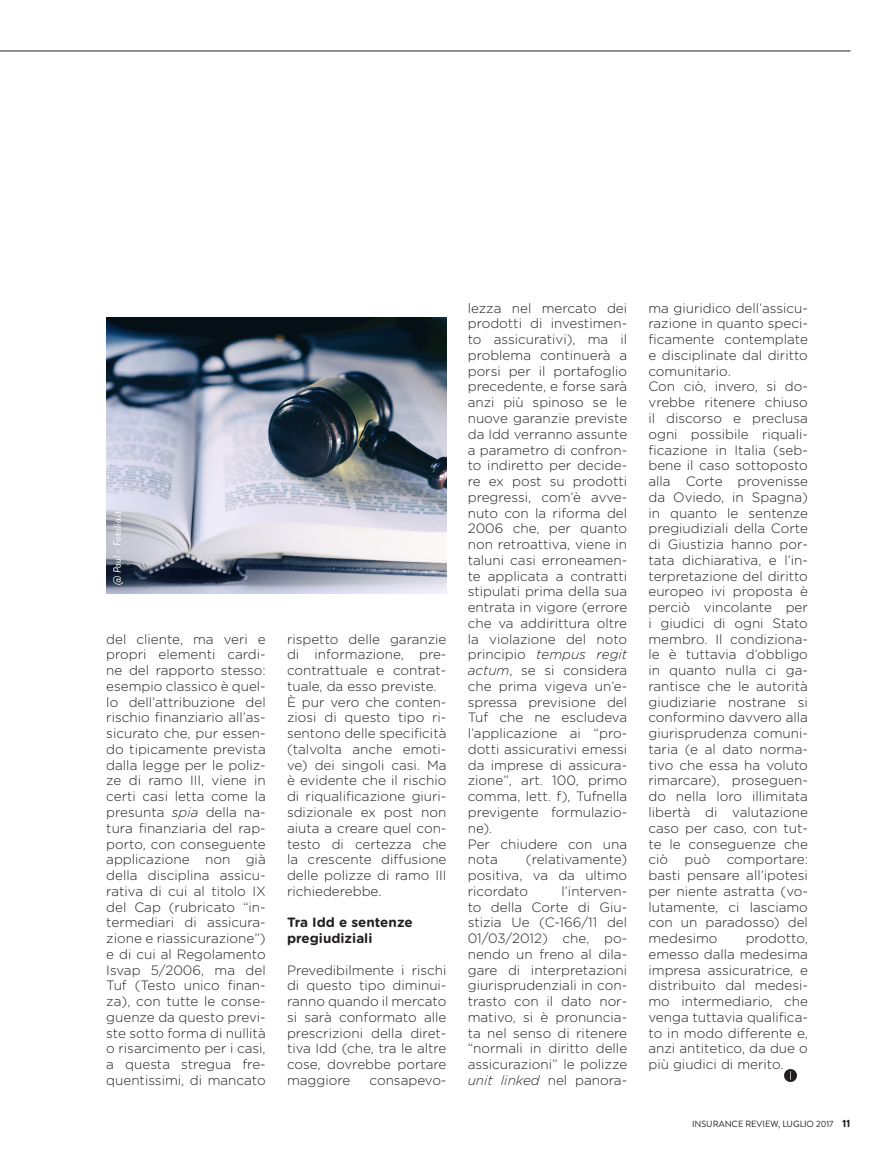
<style>
.page{position:relative;width:893px;height:1170px;background:#fff}
.page>*{position:absolute;margin:0;border:0;box-sizing:border-box;transform-origin:0 0}
.t1{font:300 13.5px/15.8px "Gotham Rounded";color:#231f20;text-align:justify}
.t2{font:700 13.5px/15.8px "Gotham Rounded";color:#231f20}
.t3{font:italic 10.5px "Brandon Grotesque";color:#fff}
.t4{font:9px "Brandon Grotesque";color:#231f20}
.s1{font-style:italic}
.s2{font-weight:900;font-size:10.5px}
</style>
<div class="page">
<hr style="left:0;top:51px;width:850px;height:1px;background:#231f20">
<img style="left:106px;top:317px;width:340px;height:276px">
<svg style="left:784px;top:1069px;width:13px;height:12px"></svg>
<p class="t3" style="left:110px;top:585px;width:75px;rotate:-90deg">@ Paul – Fotolia.it</p>
<p class="t1" style="left:106px;top:630px;width:161px">del cliente, ma veri e propri elementi cardi&shy;ne del rapporto stesso: esempio classico è quel&shy;lo dell’attribuzione del rischio finanziario all’as&shy;sicurato che, pur essen&shy;do tipicamente prevista dalla legge per le poliz&shy;ze di ramo III, viene in certi casi letta come la presunta <span class="s1">spia</span> della na&shy;tura finanziaria del rap&shy;porto, con conseguente applicazione non già della disciplina assicu&shy;rativa di cui al titolo IX del Cap (rubricato “in&shy;termediari di assicura&shy;zione e riassicurazione”) e di cui al Regolamento Isvap 5/2006, ma del Tuf (Testo unico finan&shy;za), con tutte le conse&shy;guenze da questo previ&shy;ste sotto forma di nullità o risarcimento per i casi, a questa stregua fre&shy;quentissimi, di mancato</p>
<p class="t1" style="left:287px;top:630px;width:161px">rispetto delle garanzie di informazione, pre&shy;contrattuale e contrat&shy;tuale, da esso previste.</p>
<p class="t1" style="left:287px;top:693px;width:161px">È pur vero che conten&shy;ziosi di questo tipo ri&shy;sentono delle specificità (talvolta anche emoti&shy;ve) dei singoli casi. Ma è evidente che il rischio di riqualificazione giuri&shy;sdizionale ex post non aiuta a creare quel con&shy;testo di certezza che la crescente diffusione delle polizze di ramo III richiederebbe.</p>
<p class="t2" style="left:287px;top:914px;width:127px">Tra Idd e sentenze pregiudiziali</p>
<p class="t1" style="left:287px;top:961px;width:161px">Prevedibilmente i rischi di questo tipo diminui&shy;ranno quando il mercato si sarà conformato alle prescrizioni della diret&shy;tiva Idd (che, tra le altre cose, dovrebbe portare maggiore</p>
<p class="t1" style="left:370px;top:1071px;width:78px">consapevo-</p>
<p class="t1" style="left:468px;top:299px;width:161px">lezza nel mercato dei prodotti di investimen&shy;to assicurativi), ma il problema continuerà a porsi per il portafoglio precedente, e forse sarà anzi più spinoso se le nuove garanzie previste da Idd verranno assunte a parametro di confron&shy;to indiretto per decide&shy;re ex post su prodotti pregressi, com’è avve&shy;nuto con la riforma del 2006 che, per quanto non retroattiva, viene in taluni casi erroneamen&shy;te applicata a contratti stipulati prima della sua entrata in vigore (errore che va addirittura oltre la violazione del noto principio <span class="s1">tempus regit actum</span>, se si considera che prima vigeva un’e&shy;spressa previsione del Tuf che ne escludeva l’applicazione ai “pro&shy;dotti assicurativi emessi da imprese di assicura&shy;zione”, art. 100, primo comma, lett. f), Tufnella previgente formulazio&shy;ne).</p>
<p class="t1" style="left:468px;top:835px;width:161px">Per chiudere con una nota</p>
<p class="t1" style="left:468px;top:850px;width:161px;text-indent:58px">(relativamente) positiva, va da ultimo ricordato</p>
<p class="t1" style="left:468px;top:882px;width:161px;text-indent:94px">l’interven&shy;to della Corte di Giu&shy;stizia Ue (C-166/11 del 01/03/2012) che, po&shy;nendo un freno al dila&shy;gare di interpretazioni giurisprudenziali in con&shy;trasto con il dato nor&shy;mativo, si è pronuncia&shy;ta nel senso di ritenere “normali in diritto delle assicurazioni” le polizze <span class="s1">unit linked</span> nel panora-</p>
<p class="t1" style="left:648px;top:299px;width:161px">ma giuridico dell’assicu&shy;razione in quanto speci&shy;ficamente contemplate e disciplinate dal diritto comunitario.</p>
<p class="t1" style="left:648px;top:378px;width:161px">Con ciò, invero, si do&shy;vrebbe ritenere chiuso il discorso e preclusa ogni possibile riquali&shy;ficazione in Italia (seb&shy;bene il caso sottoposto alla Corte provenisse da Oviedo, in Spagna) in quanto le sentenze pregiudiziali della Corte di Giustizia hanno por&shy;tata dichiarativa, e l’in&shy;terpretazione del diritto europeo ivi proposta è perciò vincolante per i giudici di ogni Stato membro. Il condiziona&shy;le è tuttavia d’obbligo in quanto nulla ci ga&shy;rantisce che le autorità giudiziarie nostrane si conformino davvero alla giurisprudenza comuni&shy;taria (e al dato norma&shy;tivo che essa ha voluto rimarcare), proseguen&shy;do nella loro illimitata libertà di valutazione caso per caso, con tut&shy;te le conseguenze che ciò può comportare: basti pensare all’ipotesi per niente astratta (vo&shy;lutamente, ci lasciamo con un paradosso) del medesimo</p>
<p class="t1" style="left:648px;top:929px;width:161px;text-indent:97px">prodotto, emesso dalla medesima impresa assicuratrice, e distribuito dal medesi&shy;mo intermediario, che venga tuttavia qualifica&shy;to in modo differente e, anzi antitetico, da due o più giudici di merito.</p>
<p class="t4" style="left:692px;top:1117px;width:160px">INSURANCE REVIEW, LUGLIO 2017 <span class="s2">11</span></p>
</div>
